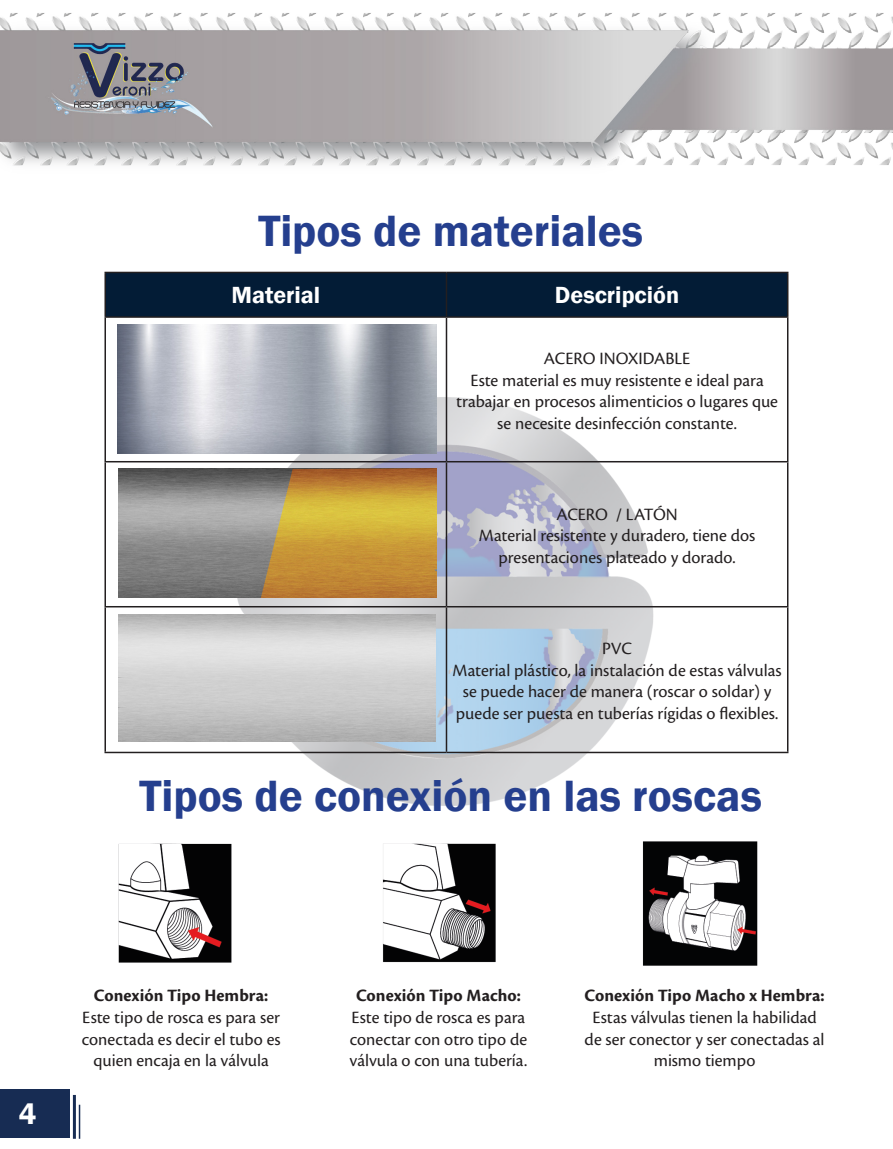
<style>
.page{position:relative;width:893px;height:1149px;background:#fff}
.page>*{position:absolute;margin:0;border:0;box-sizing:border-box;transform-origin:0 0}
.t1{font:600 45px "Franklin Gothic";color:#253f8e}
.t2{font:600 30px "Franklin Gothic";color:#fff}
.t3{font:600 24px "Franklin Gothic";color:#fff}
.t4{font:18px/21.6px "Cronos Pro";color:#231f20;text-align:center}
.t5{font:700 18px "Cronos Pro";letter-spacing:.005em;color:#231f20}
</style>
<div class="page">
<img style="left:226px;top:382px;width:438px;height:424px">
<img style="left:0;top:13px;width:893px;height:153px">
<div style="left:0;top:1089px;width:70px;height:48px;background:#172c53"></div>
<hr style="left:73px;top:1094px;width:3px;height:44px;background:#172c53">
<hr style="left:79px;top:1104px;width:1px;height:34px;background:#172c53">
<div style="left:106px;top:273px;width:681px;height:43px;background:#031c36"></div>
<hr style="left:104px;top:271px;width:342px;height:2px;background:#231f20">
<hr style="left:104px;top:273px;width:2px;height:43px;background:#231f20">
<hr style="left:446px;top:271px;width:342px;height:2px;background:#231f20">
<hr style="left:446px;top:273px;width:1px;height:43px;background:#231f20">
<hr style="left:787px;top:273px;width:1px;height:43px;background:#231f20">
<hr style="left:104px;top:316px;width:342px;height:2px;background:#231f20">
<hr style="left:104px;top:318px;width:2px;height:143px;background:#231f20">
<hr style="left:446px;top:316px;width:342px;height:2px;background:#231f20">
<hr style="left:446px;top:318px;width:1px;height:143px;background:#231f20">
<hr style="left:787px;top:318px;width:1px;height:143px;background:#231f20">
<hr style="left:104px;top:461px;width:342px;height:1px;background:#231f20">
<hr style="left:104px;top:462px;width:2px;height:143px;background:#231f20">
<hr style="left:446px;top:461px;width:342px;height:1px;background:#231f20">
<hr style="left:446px;top:462px;width:1px;height:143px;background:#231f20">
<hr style="left:787px;top:462px;width:1px;height:143px;background:#231f20">
<hr style="left:104px;top:605px;width:342px;height:2px;background:#231f20">
<hr style="left:104px;top:607px;width:2px;height:144px;background:#231f20">
<hr style="left:446px;top:605px;width:342px;height:2px;background:#231f20">
<hr style="left:446px;top:607px;width:1px;height:144px;background:#231f20">
<hr style="left:787px;top:607px;width:1px;height:144px;background:#231f20">
<hr style="left:104px;top:751px;width:342px;height:2px;background:#231f20">
<hr style="left:446px;top:751px;width:342px;height:2px;background:#231f20">
<img style="left:118px;top:324px;width:318px;height:129px">
<img style="left:118px;top:469px;width:318px;height:128px">
<img style="left:119px;top:614px;width:316px;height:127px">
<img style="left:118px;top:843px;width:114px;height:120px">
<img style="left:382px;top:843px;width:114px;height:120px">
<img style="left:642px;top:841px;width:116px;height:125px">
<p class="t1" style="left:258px;top:203px;width:386px">Tipos de materiales</p>
<p class="t3" style="left:231px;top:280px;width:90px">Material</p>
<p class="t3" style="left:555px;top:280px;width:126px">Descripción</p>
<p class="t4" style="left:544px;top:347px;width:148px">ACERO INOXIDABLE</p>
<p class="t4" style="left:456px;top:369px;width:323px">Este material es muy resistente e ideal para trabajar en procesos alimenticios o lugares que se necesite desinfección constante.</p>
<p class="t4" style="left:556px;top:503px;width:123px">ACERO / LATÓN</p>
<p class="t4" style="left:479px;top:524px;width:278px">Material resistente y duradero, tiene dos presentaciones plateado y dorado.</p>
<p class="t4" style="left:602px;top:637px;width:32px">PVC</p>
<p class="t4" style="left:452px;top:659px;width:331px">Material plástico, la instalación de estas válvulas se puede hacer de manera (roscar o soldar) y puede ser puesta en tuberías rígidas o flexibles.</p>
<p class="t1" style="left:140px;top:768px;width:624px">Tipos de conexión en las roscas</p>
<h2 class="t2" style="left:19px;top:1094px;width:19px">4</h2>
<p class="t5" style="left:94px;top:985px;width:176px">Conexión Tipo Hembra:</p>
<p class="t4" style="left:82px;top:1006px;width:200px">Este tipo de rosca es para ser conectada es decir el tubo es quien encaja en la válvula</p>
<p class="t5" style="left:356px;top:985px;width:166px">Conexión Tipo Macho:</p>
<p class="t4" style="left:350px;top:1006px;width:179px;text-align:justify">Este tipo de rosca es para conectar con otro tipo de válvula o con una tubería.</p>
<p class="t5" style="left:585px;top:985px;width:242px">Conexión Tipo Macho x Hembra:</p>
<p class="t4" style="left:585px;top:1006px;width:241px">Estas válvulas tienen la habilidad de ser conector y ser conectadas al mismo tiempo</p>
</div>
